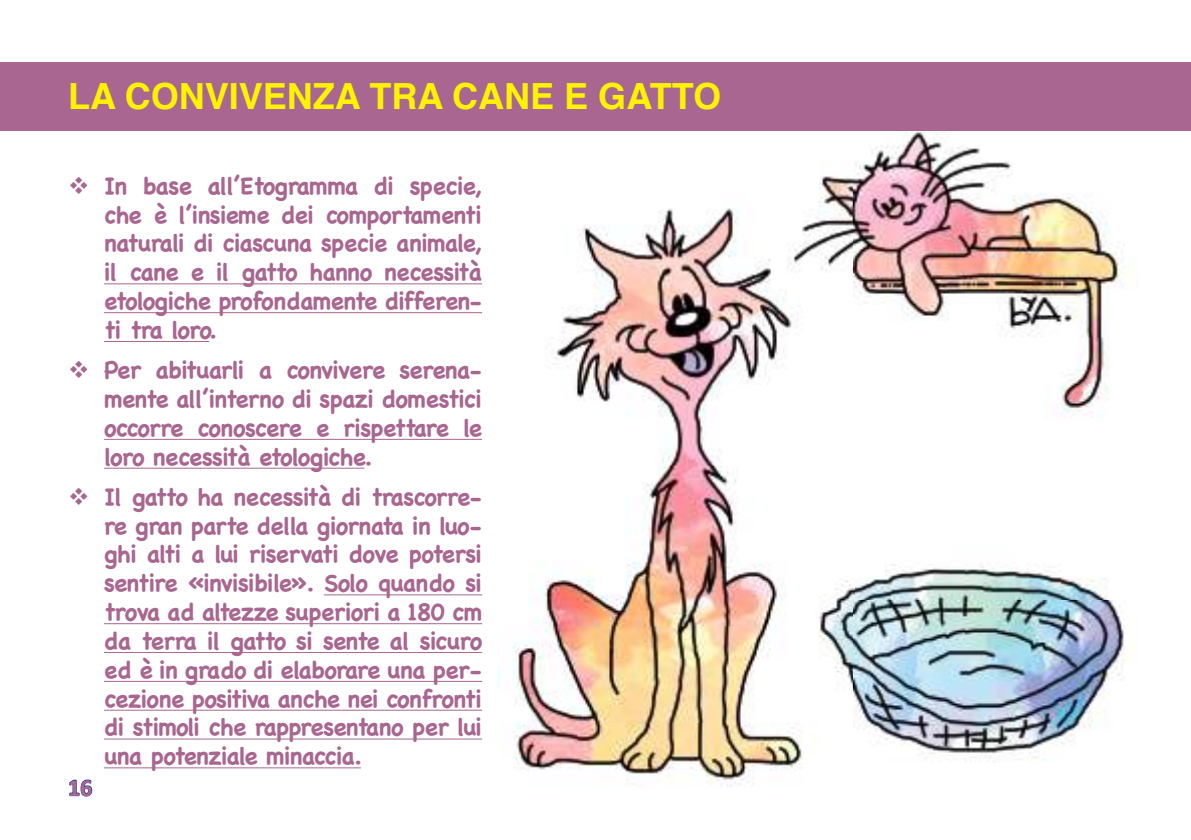
<style>
.page{position:relative;width:1191px;height:840px;background:#fff}
.page>*{position:absolute;margin:0;border:0;box-sizing:border-box;transform-origin:0 0}
.t1{font:700 36px "Helvetica";color:#fff300}
.t2{font:700 24px/28.8px "Chalkboard";letter-spacing:-.03em;color:#a86691;text-align:justify}
.t3{font:700 24px "Calibri";color:#a86691}
</style>
<div class="page">
<svg style="left:69px;top:779px;width:24px;height:17px"></svg>
<hr style="left:104px;top:283px;width:378px;height:1px;background:#a86691">
<hr style="left:104px;top:312px;width:378px;height:1px;background:#a86691">
<hr style="left:104px;top:341px;width:105px;height:1px;background:#a86691">
<hr style="left:104px;top:439px;width:378px;height:1px;background:#a86691">
<hr style="left:104px;top:467px;width:260px;height:1px;background:#a86691">
<hr style="left:324px;top:594px;width:158px;height:1px;background:#a86691">
<hr style="left:104px;top:623px;width:378px;height:1px;background:#a86691">
<hr style="left:104px;top:651px;width:378px;height:1px;background:#a86691">
<hr style="left:104px;top:680px;width:378px;height:1px;background:#a86691">
<hr style="left:104px;top:709px;width:378px;height:1px;background:#a86691">
<hr style="left:104px;top:738px;width:378px;height:1px;background:#a86691">
<hr style="left:104px;top:767px;width:257px;height:1px;background:#a86691">
<img style="left:497px;top:130px;width:641px;height:657px">
<div style="left:0;top:62px;width:1191px;height:68px;background:#a86691"></div>
<h1 class="t1" style="left:68px;top:68px;width:654px">LA CONVIVENZA TRA CANE E GATTO</h1>
<p class="t2" style="left:104px;top:171px;width:379px;text-indent:-36px">❖ In base all’Etogramma di specie, che è l’insieme dei comportamenti naturali di ciascuna specie animale, il cane e il gatto hanno necessità etologiche profondamente differen&shy;ti tra loro.</p>
<p class="t2" style="left:104px;top:355px;width:379px;text-indent:-36px">❖ Per abituarli a convivere serena&shy;mente all’interno di spazi domestici occorre conoscere e rispettare le loro necessità etologiche.</p>
<p class="t2" style="left:104px;top:482px;width:379px;text-indent:-36px">❖ Il gatto ha necessità di trascorre&shy;re gran parte della giornata in luo&shy;ghi alti a lui riservati dove potersi sentire «invisibile». Solo quando si trova ad altezze superiori a 180 cm da terra il gatto si sente al sicuro ed è in grado di elaborare una per&shy;cezione positiva anche nei confronti di stimoli che rappresentano per lui una potenziale minaccia.</p>
<p class="t3" style="left:68px;top:771px;width:26px">16</p>
</div>
